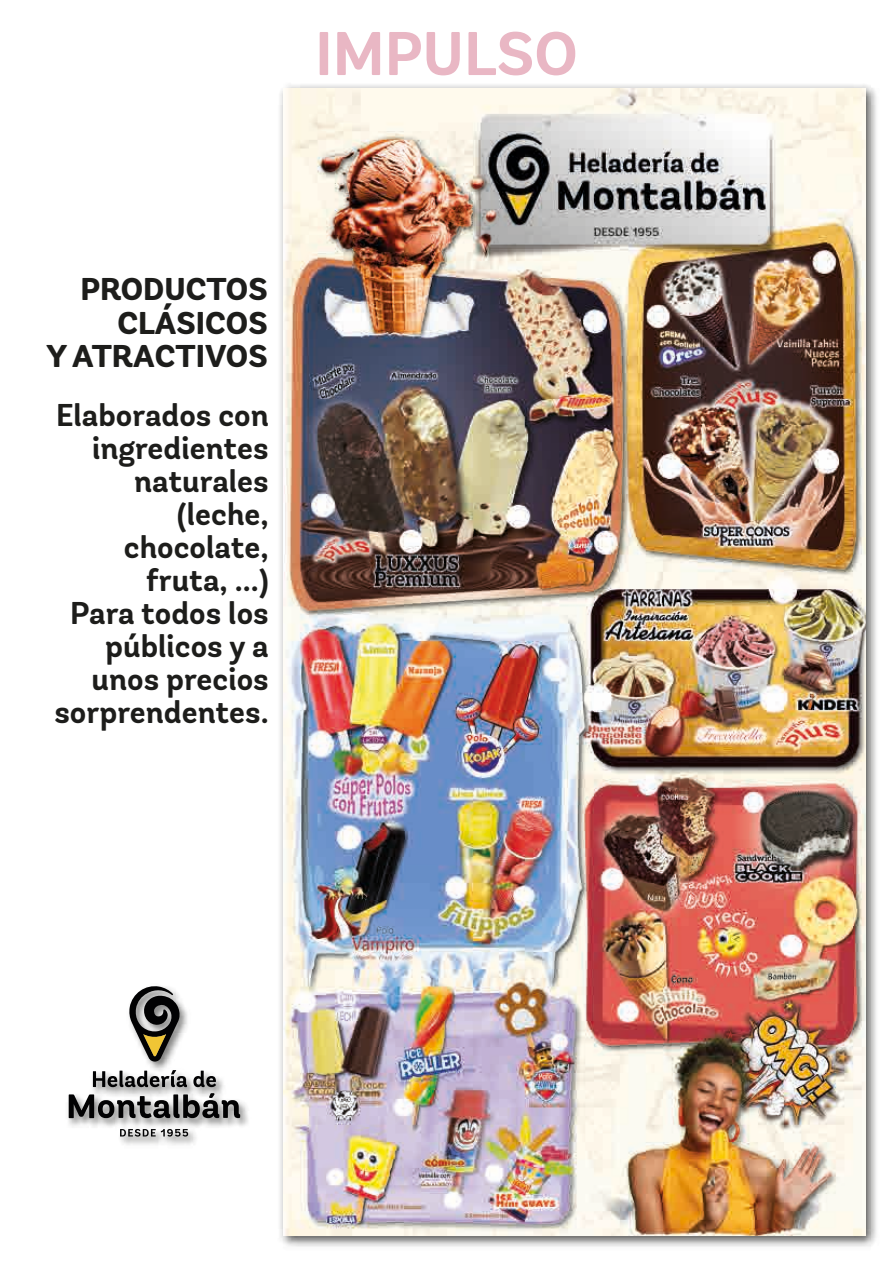
<style>
.page{position:relative;width:893px;height:1263px;background:#fff}
.page>*{position:absolute;margin:0;border:0;box-sizing:border-box;transform-origin:0 0}
.t1{font:700 61.5px "Andes Rounded W03";color:#e9b7c4}
.t2{font:700 31.5px/33px "Andes Rounded W03";color:#1d1d1b;text-align:right}
.t3{font:800 31.5px/33px "Andes Rounded W01";color:#1d1d1b;text-align:right}
</style>
<div class="page">
<img style="left:68px;top:1001px;width:180px;height:144px">
<svg style="left:69px;top:1093px;width:171px;height:25px"></svg>
<svg style="left:93px;top:1070px;width:94px;height:17px"></svg>
<svg style="left:193px;top:1071px;width:23px;height:16px"></svg>
<svg style="left:129px;top:986px;width:51px;height:75px"></svg>
<svg style="left:120px;top:1129px;width:68px;height:7px"></svg>
<img style="left:280px;top:85px;width:597px;height:1162px">
<img style="left:283px;top:88px;width:582px;height:1147px">
<h1 class="t1" style="left:315px;top:16px;width:264px">IMPULSO</h1>
<p class="t3" style="left:46px;top:273px;width:223px">PRODUCTOS<br>CLÁSICOS<br>Y ATRACTIVOS</p>
<p class="t2" style="left:54px;top:400px;width:216px">Elaborados con ingredientes naturales (leche, chocolate, fruta, ...)<br>Para todos los públicos y a unos precios sorprendentes.</p>
</div>
